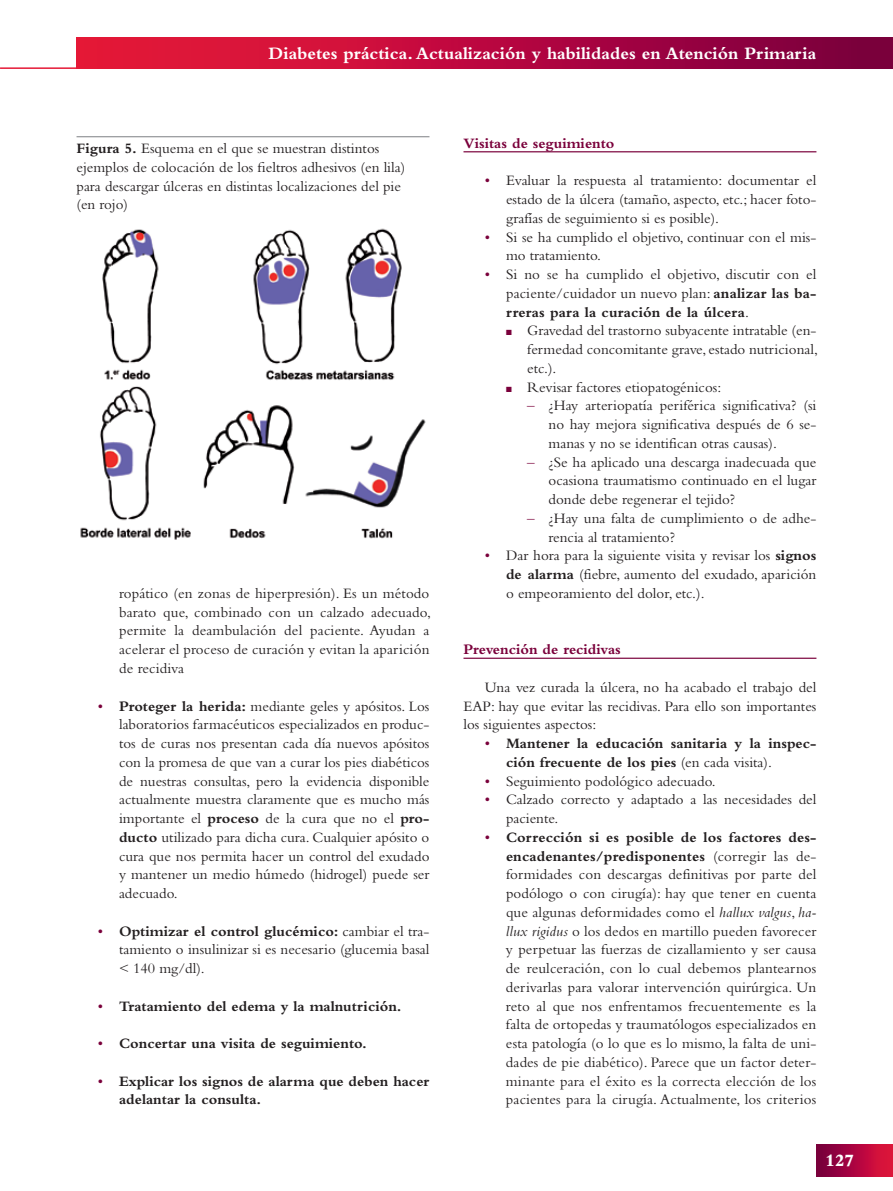
<style>
.page{position:relative;width:893px;height:1191px;background:#fff}
.page>*{position:absolute;margin:0;border:0;box-sizing:border-box;transform-origin:0 0}
.t1{font:700 18px "Bembo";color:#fff}
.t2{font:800 18px "Bembo";color:#fff}
.t3{font:15px/18.8px "Bembo";color:#231f20;text-align:justify}
.t4{font:700 15px/18.8px "Bembo";color:#231f20}
.t5{font:700 15px "Bembo";color:#7a003b}
.s1{font-weight:700}
.s2{color:#7a003b}
.s3{font-weight:400;color:#7a003b}
.s4{font-weight:400}
.s5{font-style:italic}
</style>
<div class="page">
<hr style="left:0;top:67px;width:816px;height:2px;background:#e51836">
<div style="left:816px;top:1144px;width:77px;height:32px;background:linear-gradient(to right,#73003f,#e6143d)"></div>
<div style="left:77px;top:37px;width:816px;height:32px;background:linear-gradient(to right,#f21939,#7a0041)"></div>
<hr style="left:463px;top:151px;width:353px;height:1px;background:#7a003b">
<hr style="left:463px;top:657px;width:353px;height:2px;background:#7a003b">
<hr style="left:77px;top:136px;width:352px;height:1px;background:#939598">
<img style="left:80px;top:228px;width:346px;height:312px">
<p class="t1" style="left:269px;top:43px;width:549px">Diabetes práctica. Actualización y habilidades en Atención Primaria</p>
<p class="t3" style="left:77px;top:139px;width:330px;text-align:left"><span class="s1">Figura 5.</span> Esquema en el que se muestran distintos ejemplos de colocación de los fieltros adhesivos (en lila) para descargar úlceras en distintas localizaciones del pie (en rojo)</p>
<p class="t3" style="left:119px;top:583px;width:313px">ropático (en zonas de hiperpresión). Es un método barato que, combinado con un calzado adecuado, permite la deambulación del paciente. Ayudan a acelerar el proceso de curación y evitan la aparición de recidiva</p>
<p class="t3" style="left:119px;top:696px;width:312px;text-indent:-21px"><span class="s2">•</span> <span class="s1">Proteger la herida:</span> mediante geles y apósitos. Los laboratorios farmacéuticos especializados en produc&shy;tos de curas nos presentan cada día nuevos apósitos con la promesa de que van a curar los pies diabéticos de nuestras consultas, pero la evidencia disponible actualmente muestra claramente que es mucho más importante el <span class="s1">proceso</span> de la cura que no el <span class="s1">pro&shy;ducto</span> utilizado para dicha cura. Cualquier apósito o cura que nos permita hacer un control del exudado y mantener un medio húmedo (hidrogel) puede ser adecuado.</p>
<p class="t3" style="left:119px;top:921px;width:312px;text-indent:-21px"><span class="s2">•</span> <span class="s1">Optimizar el control glucémico:</span> cambiar el tra&shy;tamiento o insulinizar si es necesario (glucemia basal &lt; 140 mg/dl).</p>
<p class="t4" style="left:98px;top:996px;width:305px"><span class="s3">•</span> Tratamiento del edema y la malnutrición.</p>
<p class="t4" style="left:98px;top:1034px;width:270px"><span class="s3">•</span> Concertar una visita de seguimiento.</p>
<p class="t4" style="left:119px;top:1071px;width:312px;text-indent:-21px"><span class="s3">•</span> Explicar los signos de alarma que deben hacer adelantar la consulta.</p>
<p class="t5" style="left:463px;top:135px;width:153px">Visitas de seguimiento</p>
<p class="t3" style="left:506px;top:171px;width:312px;text-indent:-21px"><span class="s2">•</span> Evaluar la respuesta al tratamiento: documentar el estado de la úlcera (tamaño, aspecto, etc.; hacer foto&shy;grafías de seguimiento si es posible).</p>
<p class="t3" style="left:506px;top:227px;width:312px;text-indent:-21px"><span class="s2">•</span> Si se ha cumplido el objetivo, continuar con el mis&shy;mo tratamiento.</p>
<p class="t3" style="left:506px;top:265px;width:312px;text-indent:-21px"><span class="s2">•</span> Si no se ha cumplido el objetivo, discutir con el paciente/cuidador un nuevo plan: <span class="s1">analizar las ba&shy;rreras para la curación de la úlcera</span>.</p>
<p class="t3" style="left:527px;top:321px;width:292px;text-indent:-21px"><span class="s2">■</span> Gravedad del trastorno subyacente intratable (en&shy;fermedad concomitante grave, estado nutricional, etc.).</p>
<p class="t3" style="left:506px;top:377px;width:217px"><span class="s2">■</span> Revisar factores etiopatogénicos:</p>
<p class="t3" style="left:549px;top:396px;width:269px;text-indent:-21px"><span class="s2">–</span> ¿Hay arteriopatía periférica significativa? (si no hay mejora significativa después de 6 se&shy;manas y no se identifican otras causas).</p>
<p class="t3" style="left:549px;top:452px;width:269px;text-indent:-21px"><span class="s2">–</span> ¿Se ha aplicado una descarga inadecuada que ocasiona traumatismo continuado en el lugar donde debe regenerar el tejido?</p>
<p class="t3" style="left:549px;top:508px;width:269px;text-indent:-21px"><span class="s2">–</span> ¿Hay una falta de cumplimiento o de adhe&shy;rencia al tratamiento?</p>
<p class="t3" style="left:506px;top:546px;width:312px;text-indent:-21px"><span class="s2">•</span> Dar hora para la siguiente visita y revisar los <span class="s1">signos de alarma</span> (fiebre, aumento del exudado, aparición o empeoramiento del dolor, etc.).</p>
<p class="t5" style="left:463px;top:641px;width:159px">Prevención de recidivas</p>
<p class="t3" style="left:463px;top:677px;width:354px;text-indent:21px">Una vez curada la úlcera, no ha acabado el trabajo del EAP: hay que evitar las recidivas. Para ello son importantes los siguientes aspectos:</p>
<p class="t4" style="left:506px;top:734px;width:312px;text-indent:-21px"><span class="s3">•</span> Mantener la educación sanitaria y la inspec&shy;ción frecuente de los pies <span class="s4">(en cada visita).</span></p>
<p class="t3" style="left:485px;top:771px;width:232px"><span class="s2">•</span> Seguimiento podológico adecuado.</p>
<p class="t3" style="left:506px;top:790px;width:312px;text-indent:-21px"><span class="s2">•</span> Calzado correcto y adaptado a las necesidades del paciente.</p>
<p class="t3" style="left:506px;top:827px;width:312px;text-indent:-21px"><span class="s2">•</span> <span class="s1">Corrección si es posible de los factores des&shy;encadenantes/predisponentes</span> (corregir las de&shy;formidades con descargas definitivas por parte del podólogo o con cirugía): hay que tener en cuenta que algunas deformidades como el <span class="s5">hallux valgus</span>, <span class="s5">ha&shy;llux rigidus</span> o los dedos en martillo pueden favorecer y perpetuar las fuerzas de cizallamiento y ser causa de reulceración, con lo cual debemos plantearnos derivarlas para valorar intervención quirúrgica. Un reto al que nos enfrentamos frecuentemente es la falta de ortopedas y traumatólogos especializados en esta patología (o lo que es lo mismo, la falta de uni&shy;dades de pie diabético). Parece que un factor deter&shy;minante para el éxito es la correcta elección de los pacientes para la cirugía. Actualmente, los criterios</p>
<p class="t2" style="left:825px;top:1149px;width:30px">127</p>
</div>
